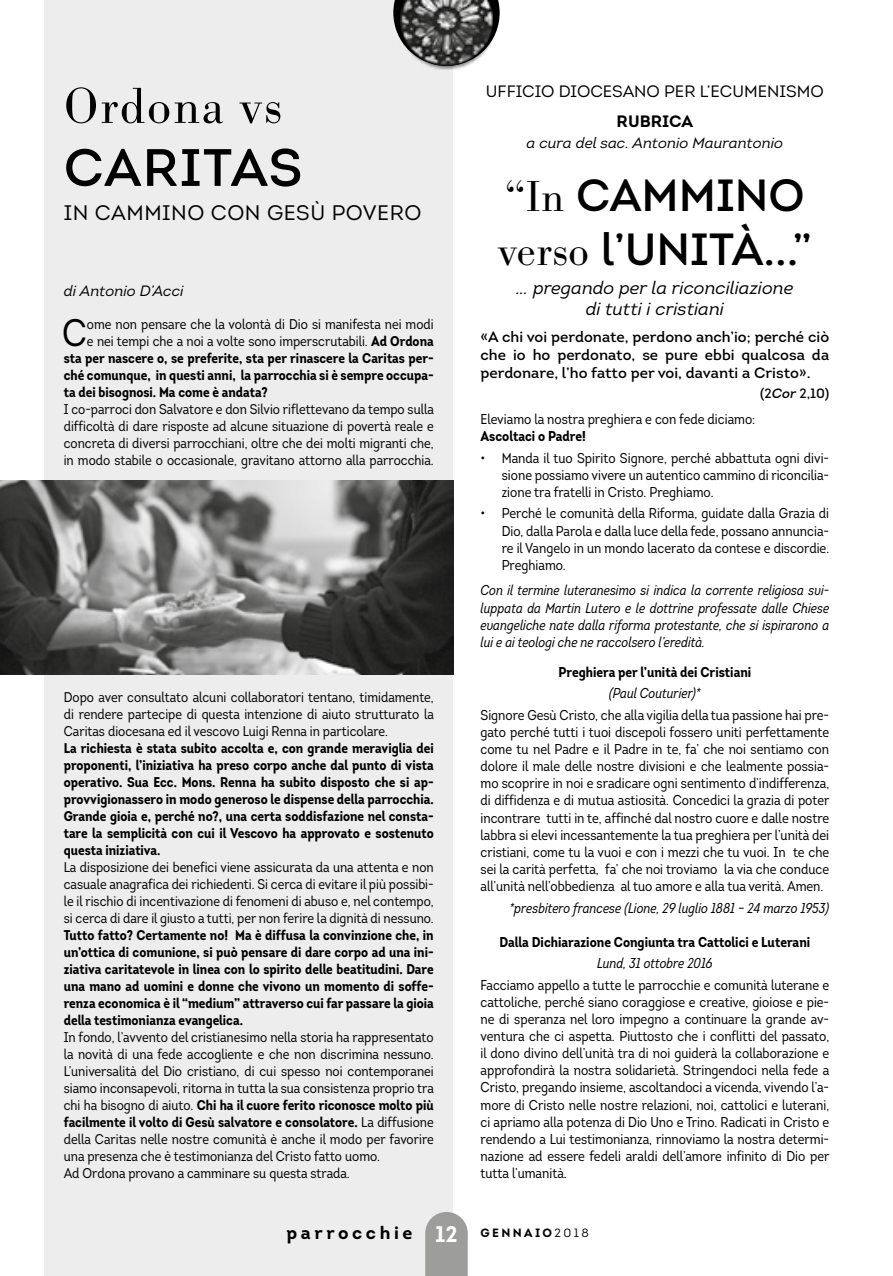
<style>
.page{position:relative;width:893px;height:1276px;background:#fff}
.page>*{position:absolute;margin:0;border:0;box-sizing:border-box;transform-origin:0 0}
.t1{font:300 52.5px "Bodoni Antiqua T";letter-spacing:.025em;color:#000}
.t2{font:52.5px "Intro";letter-spacing:.02em;color:#000}
.t3{font:45px/54px "Intro";color:#000}
.t4{font:38.25px "Intro Cond";color:#000}
.t5{font:21px "Intro";letter-spacing:.025em;color:#000}
.t6{font:italic 18px/21px "Intro";color:#000;text-align:center}
.t7{font:700 18px "Intro";letter-spacing:.2em;color:#000}
.t8{font:16.5px "Intro";color:#000}
.t9{font:700 16.5px "Intro";color:#000}
.t10{font:15px/18px "Intro";color:#000;text-align:justify}
.t11{font:italic 15px "Intro";color:#000}
.t12{font:14.25px/17.1px "Intro Cond";color:#000;text-align:justify}
.t13{font:italic 14.25px/17.1px "Intro Cond";color:#000;text-align:justify}
.t14{font:700 14.25px "Intro Cond";color:#000}
.t15{font:14.1px/17px "Intro Cond";color:#000;text-align:justify}
.t16{font:700 14.1px/17px "Intro Cond";color:#000;text-align:justify}
.t17{font:13.5px "Intro";color:#000}
.t18{font:700 12px "Intro";letter-spacing:.2em;color:#000}
.s1{font-weight:700}
.s2{font-family:"Bodoni Antiqua T";font-weight:300}
.s3{font-style:italic}
.s4{font-size:22.5px;color:#fff}
.s5{font-weight:400}
</style>
<div class="page">
<div style="left:44px;top:0;width:409px;height:1276px;background:#ededed"></div>
<svg style="left:393px;top:0;width:107px;height:35px"></svg>
<svg style="left:425px;top:1212px;width:43px;height:64px;background:#a4a4a3"></svg>
<div style="left:398px;top:0;width:99px;height:70px;background:#000;opacity:.5"></div>
<img style="left:400px;top:0;width:93px;height:66px">
<img style="left:0;top:480px;width:453px;height:194px">
<h1 class="t1" style="left:64px;top:75px;width:220px">Ordona vs</h1>
<h1 class="t2" style="left:64px;top:135px;width:240px">CARITAS</h1>
<h3 class="t5" style="left:64px;top:199px;width:359px">IN CAMMINO CON GESÙ POVERO</h3>
<p class="t11" style="left:64px;top:282px;width:121px">di Antonio D’Acci</p>
<h3 class="t4" style="left:62px;top:310px;width:26px">C</h3>
<p class="t15" style="left:87px;top:316px;width:348px">ome non pensare che la volontà di Dio si manifesta nei modi</p>
<p class="t15" style="left:87px;top:333px;width:348px">e nei tempi che a noi a volte sono imperscrutabili. <span class="s1">Ad Ordona</span></p>
<p class="t16" style="left:64px;top:350px;width:371px">sta per nascere o, se preferite, sta per rinascere la Caritas per-</p>
<p class="t16" style="left:64px;top:367px;width:371px">ché comunque, in questi anni, la parrocchia si è sempre occupa-</p>
<p class="t16" style="left:64px;top:384px;width:205px">ta dei bisognosi. Ma come è andata?</p>
<p class="t15" style="left:64px;top:401px;width:372px">I co-parroci don Salvatore e don Silvio riflettevano da tempo sulla difficoltà di dare risposte ad alcune situazione di povertà reale e concreta di diversi parrocchiani, oltre che dei molti migranti che, in modo stabile o occasionale, gravitano attorno alla parrocchia.</p>
<p class="t15" style="left:64px;top:689px;width:372px">Dopo aver consultato alcuni collaboratori tentano, timidamente, di rendere partecipe di questa intenzione di aiuto strutturato la Caritas diocesana ed il vescovo Luigi Renna in particolare.</p>
<p class="t16" style="left:64px;top:740px;width:371px">La richiesta è stata subito accolta e, con grande meraviglia dei proponenti, l’iniziativa ha preso corpo anche dal punto di vista operativo. Sua Ecc. Mons. Renna ha subito disposto che si ap&shy;provvigionassero in modo generoso le dispense della parrocchia.<br>Grande gioia e, perché no?, una certa soddisfazione nel consta&shy;tare la semplicità con cui il Vescovo ha approvato e sostenuto questa iniziativa.</p>
<p class="t15" style="left:64px;top:859px;width:371px">La disposizione dei benefici viene assicurata da una attenta e non casuale anagrafica dei richiedenti. Si cerca di evitare il più possibi&shy;le il rischio di incentivazione di fenomeni di abuso e, nel contempo, si cerca di dare il giusto a tutti, per non ferire la dignità di nessuno.</p>
<p class="t16" style="left:64px;top:926px;width:371px">Tutto fatto? Certamente no! Ma è diffusa la convinzione che, in un’ottica di comunione, si può pensare di dare corpo ad una ini&shy;ziativa caritatevole in linea con lo spirito delle beatitudini. Dare una mano ad uomini e donne che vivono un momento di soffe&shy;renza economica è il “medium” attraverso cui far passare la gioia della testimonianza evangelica.</p>
<p class="t15" style="left:64px;top:1029px;width:372px;text-align:left">In fondo, l’avvento del cristianesimo nella storia ha rappresentato la novità di una fede accogliente e che non discrimina nessuno.<br>L’universalità del Dio cristiano, di cui spesso noi contemporanei siamo inconsapevoli, ritorna in tutta la sua consistenza proprio tra chi ha bisogno di aiuto. <span class="s1">Chi ha il cuore ferito riconosce molto più facilmente il volto di Gesù salvatore e consolatore.</span> La diffusione della Caritas nelle nostre comunità è anche il modo per favorire una presenza che è testimonianza del Cristo fatto uomo.<br>Ad Ordona provano a camminare su questa strada.</p>
<p class="t8" style="left:486px;top:82px;width:339px">UFFICIO DIOCESANO PER L’ECUMENISMO</p>
<p class="t9" style="left:617px;top:111px;width:78px">RUBRICA</p>
<p class="t11" style="left:526px;top:134px;width:258px">a cura del sac. Antonio Maurantonio</p>
<h2 class="t3" style="left:498px;top:168px;width:316px"><span class="s2">“In</span> CAMMINO <span class="s2">verso</span> l’UNITÀ...”</h2>
<p class="t6" style="left:516px;top:277px;width:279px">… pregando per la riconciliazione di tutti i cristiani</p>
<p class="t10" style="left:480px;top:327px;width:350px">«A chi voi perdonate, perdono anch’io; perché ciò che io ho perdonato, se pure ebbi qualcosa da perdonare, l’ho fatto per voi, davanti a Cristo».</p>
<p class="t17" style="left:760px;top:385px;width:71px">(2<span class="s3">Cor</span> 2,10)</p>
<p class="t12" style="left:480px;top:411px;width:276px">Eleviamo la nostra preghiera e con fede diciamo:</p>
<p class="t14" style="left:480px;top:427px;width:107px">Ascoltaci o Padre!</p>
<p class="t12" style="left:502px;top:449px;width:329px;text-indent:-21px">• Manda il tuo Spirito Signore, perché abbattuta ogni divi&shy;sione possiamo vivere un autentico cammino di riconcilia&shy;zione tra fratelli in Cristo. Preghiamo.</p>
<p class="t12" style="left:502px;top:505px;width:329px;text-indent:-21px">• Perché le comunità della Riforma, guidate dalla Grazia di Dio, dalla Parola e dalla luce della fede, possano annuncia&shy;re il Vangelo in un mondo lacerato da contese e discordie.<br>Preghiamo.</p>
<p class="t13" style="left:480px;top:582px;width:350px">Con il termine luteranesimo si indica la corrente religiosa svi&shy;luppata da Martin Lutero e le dottrine professate dalle Chiese evangeliche nate dalla riforma protestante, che si ispirarono a lui e ai teologi che ne raccolsero l’eredità.</p>
<p class="t14" style="left:558px;top:663px;width:194px">Preghiera per l’unità dei Cristiani</p>
<p class="t13" style="left:609px;top:685px;width:93px">(Paul Couturier)*</p>
<p class="t12" style="left:480px;top:706px;width:350px">Signore Gesù Cristo, che alla vigilia della tua passione hai pre&shy;gato perché tutti i tuoi discepoli fossero uniti perfettamente come tu nel Padre e il Padre in te, fa’ che noi sentiamo con dolore il male delle nostre divisioni e che lealmente possia&shy;mo scoprire in noi e sradicare ogni sentimento d’indifferenza, di diffidenza e di mutua astiosità. Concedici la grazia di poter incontrare tutti in te, affinché dal nostro cuore e dalle nostre labbra si elevi incessantemente la tua preghiera per l’unità dei cristiani, come tu la vuoi e con i mezzi che tu vuoi. In te che sei la carità perfetta, fa’ che noi troviamo la via che conduce all’unità nell’obbedienza al tuo amore e alla tua verità. Amen.</p>
<p class="t13" style="left:510px;top:899px;width:321px">*presbitero francese (Lione, 29 luglio 1881 – 24 marzo 1953)</p>
<p class="t14" style="left:499px;top:932px;width:312px">Dalla Dichiarazione Congiunta tra Cattolici e Luterani</p>
<p class="t13" style="left:597px;top:954px;width:117px">Lund, 31 ottobre 2016</p>
<p class="t12" style="left:480px;top:976px;width:351px">Facciamo appello a tutte le parrocchie e comunità luterane e cattoliche, perché siano coraggiose e creative, gioiose e pie&shy;ne di speranza nel loro impegno a continuare la grande av&shy;ventura che ci aspetta. Piuttosto che i conflitti del passato, il dono divino dell’unità tra di noi guiderà la collaborazione e approfondirà la nostra solidarietà. Stringendoci nella fede a Cristo, pregando insieme, ascoltandoci a vicenda, vivendo l’a&shy;more di Cristo nelle nostre relazioni, noi, cattolici e luterani, ci apriamo alla potenza di Dio Uno e Trino. Radicati in Cristo e rendendo a Lui testimonianza, rinnoviamo la nostra determi&shy;nazione ad essere fedeli araldi dell’amore infinito di Dio per tutta l’umanità.</p>
<p class="t7" style="left:286px;top:1221px;width:128px">parrocchie</p>
<p class="t18" style="left:435px;top:1225px;width:155px"><span class="s4">12</span> GENNAIO<span class="s5">2018</span></p>
</div>
